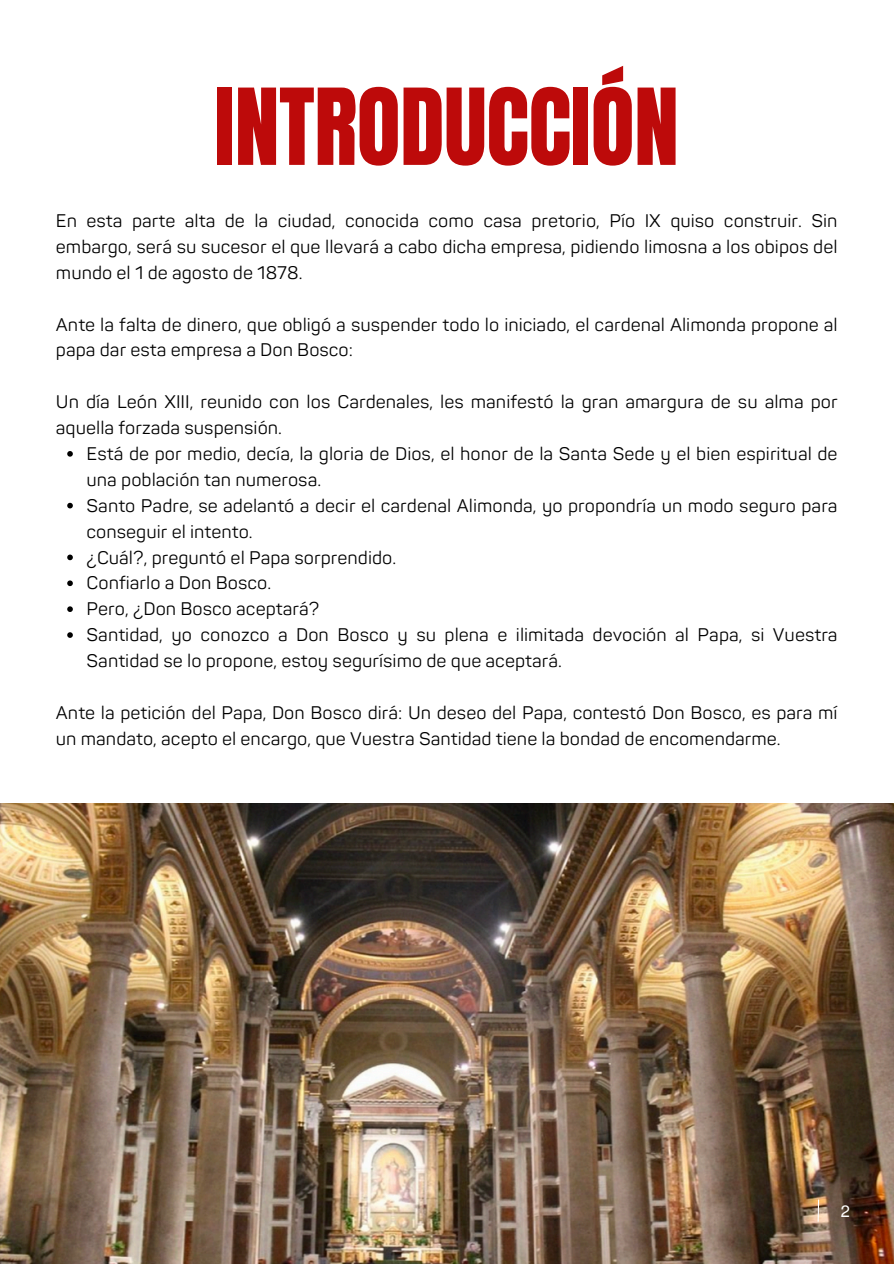
<style>
.page{position:relative;width:894px;height:1264px;background:#fff}
.page>*{position:absolute;margin:0;border:0;box-sizing:border-box;transform-origin:0 0}
.t1{font:90px "Anton";letter-spacing:-.005em;color:#bd0a0a}
.t2{font:18px/25.8px "Panton";color:#000}
.t3{font:16.5px "Mukti";color:#fff}
</style>
<div class="page">
<svg style="left:67px;top:451px;width:6px;height:5px"></svg>
<svg style="left:67px;top:503px;width:6px;height:5px"></svg>
<svg style="left:67px;top:554px;width:6px;height:6px"></svg>
<svg style="left:67px;top:580px;width:6px;height:6px"></svg>
<svg style="left:67px;top:606px;width:6px;height:6px"></svg>
<svg style="left:67px;top:632px;width:6px;height:6px"></svg>
<img style="left:0;top:803px;width:892px;height:460px">
<svg style="left:816px;top:1198px;width:3px;height:24px"></svg>
<h1 class="t1" style="left:214px;top:62px;width:465px">INTRODUCCIÓN</h1>
<p class="t2" style="left:56px;top:208px;width:783px;text-align:justify">En esta parte alta de la ciudad, conocida como casa pretorio, Pío IX quiso construir. Sin embargo, será su sucesor el que llevará a cabo dicha empresa, pidiendo limosna a los obipos del mundo el 1 de agosto de 1878.</p>
<p class="t2" style="left:56px;top:312px;width:783px">Ante la falta de dinero, que obligó a suspender todo lo iniciado, el cardenal Alimonda propone al papa dar esta empresa a Don Bosco:</p>
<p class="t2" style="left:56px;top:390px;width:783px">Un día León XIII, reunido con los Cardenales, les manifestó la gran amargura de su alma por aquella forzada suspensión.</p>
<p class="t2" style="left:87px;top:441px;width:752px">Está de por medio, decía, la gloria de Dios, el honor de la Santa Sede y el bien espiritual de una población tan numerosa.</p>
<p class="t2" style="left:87px;top:493px;width:752px">Santo Padre, se adelantó a decir el cardenal Alimonda, yo propondría un modo seguro para conseguir el intento.</p>
<p class="t2" style="left:87px;top:545px;width:311px">¿Cuál?, preguntó el Papa sorprendido.</p>
<p class="t2" style="left:87px;top:571px;width:186px">Confiarlo a Don Bosco.</p>
<p class="t2" style="left:87px;top:597px;width:234px">Pero, ¿Don Bosco aceptará?</p>
<p class="t2" style="left:87px;top:622px;width:752px">Santidad, yo conozco a Don Bosco y su plena e ilimitada devoción al Papa, si Vuestra<br>Santidad se lo propone, estoy segurísimo de que aceptará.</p>
<p class="t2" style="left:56px;top:700px;width:781px">Ante la petición del Papa, Don Bosco dirá: Un deseo del Papa, contestó Don Bosco, es para mí un mandato, acepto el encargo, que Vuestra Santidad tiene la bondad de encomendarme.</p>
<p class="t3" style="left:840px;top:1199px;width:11px">2</p>
</div>
